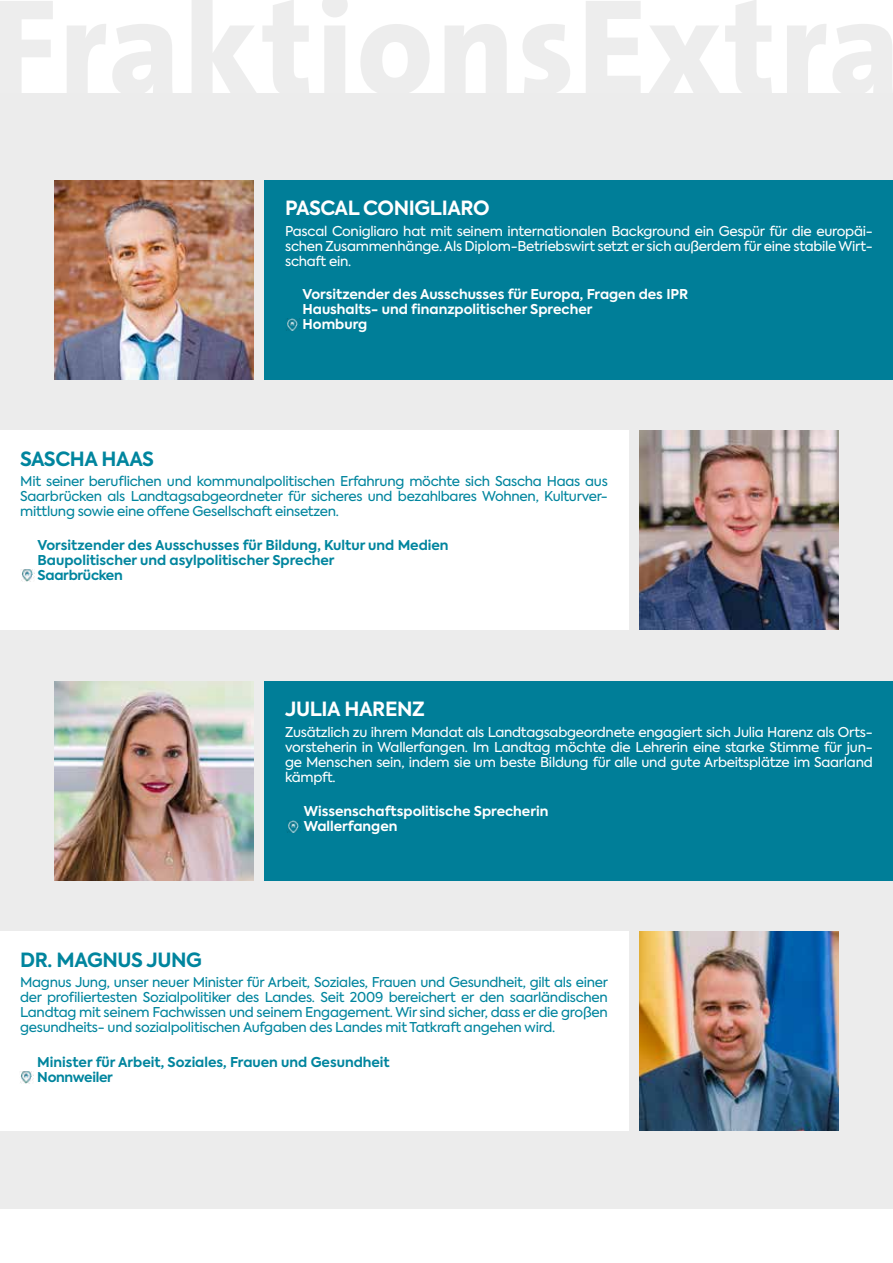
<style>
.page{position:relative;width:893px;height:1263px;background:#fff}
.page>*{position:absolute;margin:0;border:0;box-sizing:border-box;transform-origin:0 0}
.t1{font:700 19.5px "Axiforma";letter-spacing:-.02em;color:#fff}
.t2{font:700 19.5px "Axiforma";letter-spacing:-.02em;color:#00859e}
.t3{font:13.5px/15px "Axiforma";letter-spacing:-.02em;color:#00859e;text-align:justify}
.t4{font:13.5px/15px "Axiforma";letter-spacing:-.02em;color:#fff;text-align:justify}
.t5{font:700 13.5px/15px "Axiforma";color:#00859e}
.t6{font:700 13.5px/15px "Axiforma";color:#fff}
</style>
<div class="page">
<svg style="left:0;top:0;width:893px;height:94px"></svg>
<div style="left:0;top:94px;width:893px;height:1115px;background:#ececec"></div>
<div style="left:265px;top:180px;width:628px;height:199px;background:#007e98"></div>
<div style="left:0;top:431px;width:628px;height:199px;background:#fff"></div>
<div style="left:265px;top:681px;width:628px;height:199px;background:#007e98"></div>
<div style="left:0;top:931px;width:628px;height:200px;background:#fff"></div>
<img style="left:54px;top:180px;width:199px;height:199px">
<img style="left:640px;top:431px;width:199px;height:199px">
<img style="left:54px;top:681px;width:199px;height:199px">
<img style="left:640px;top:931px;width:199px;height:200px">
<img style="left:21px;top:569px;width:13px;height:12px">
<img style="left:287px;top:821px;width:12px;height:12px">
<img style="left:20px;top:1071px;width:14px;height:12px">
<img style="left:286px;top:319px;width:12px;height:12px">
<h1 class="t1" style="left:285px;top:195px;width:206px">PASCAL CONIGLIARO</h1>
<p class="t4" style="left:285px;top:224px;width:589px">Pascal Conigliaro hat mit seinem internationalen Background ein Gespür für die europäi&shy;schen Zusammenhänge. Als Diplom-Betriebswirt setzt er sich außerdem für eine stabile Wirt&shy;schaft ein.</p>
<h1 class="t2" style="left:20px;top:445px;width:135px">SASCHA HAAS</h1>
<p class="t6" style="left:303px;top:287px;width:387px">Vorsitzender des Ausschusses für Europa, Fragen des IPR<br>Haushalts- und finanzpolitischer Sprecher<br>Homburg</p>
<p class="t3" style="left:20px;top:474px;width:589px">Mit seiner beruflichen und kommunalpolitischen Erfahrung möchte sich Sascha Haas aus Saarbrücken als Landtagsabgeordneter für sicheres und bezahlbares Wohnen, Kulturver&shy;mittlung sowie eine offene Gesellschaft einsetzen.</p>
<p class="t5" style="left:38px;top:538px;width:412px">Vorsitzender des Ausschusses für Bildung, Kultur und Medien<br>Baupolitischer und asylpolitischer Sprecher<br>Saarbrücken</p>
<h1 class="t1" style="left:285px;top:696px;width:141px">JULIA HARENZ</h1>
<p class="t4" style="left:285px;top:725px;width:589px">Zusätzlich zu ihrem Mandat als Landtagsabgeordnete engagiert sich Julia Harenz als Orts&shy;vorsteherin in Wallerfangen. Im Landtag möchte die Lehrerin eine starke Stimme für jun&shy;ge Menschen sein, indem sie um beste Bildung für alle und gute Arbeitsplätze im Saarland kämpft.</p>
<h1 class="t2" style="left:20px;top:946px;width:183px">DR. MAGNUS JUNG</h1>
<p class="t6" style="left:304px;top:804px;width:246px">Wissenschaftspolitische Sprecherin<br>Wallerfangen</p>
<p class="t3" style="left:20px;top:975px;width:589px">Magnus Jung, unser neuer Minister für Arbeit, Soziales, Frauen und Gesundheit, gilt als einer der profiliertesten Sozialpolitiker des Landes. Seit 2009 bereichert er den saarländischen Landtag mit seinem Fachwissen und seinem Engagement. Wir sind sicher, dass er die großen gesundheits- und sozialpolitischen Aufgaben des Landes mit Tatkraft angehen wird.</p>
<p class="t5" style="left:37px;top:1054px;width:354px">Minister für Arbeit, Soziales, Frauen und Gesundheit<br>Nonnweiler</p>
</div>
